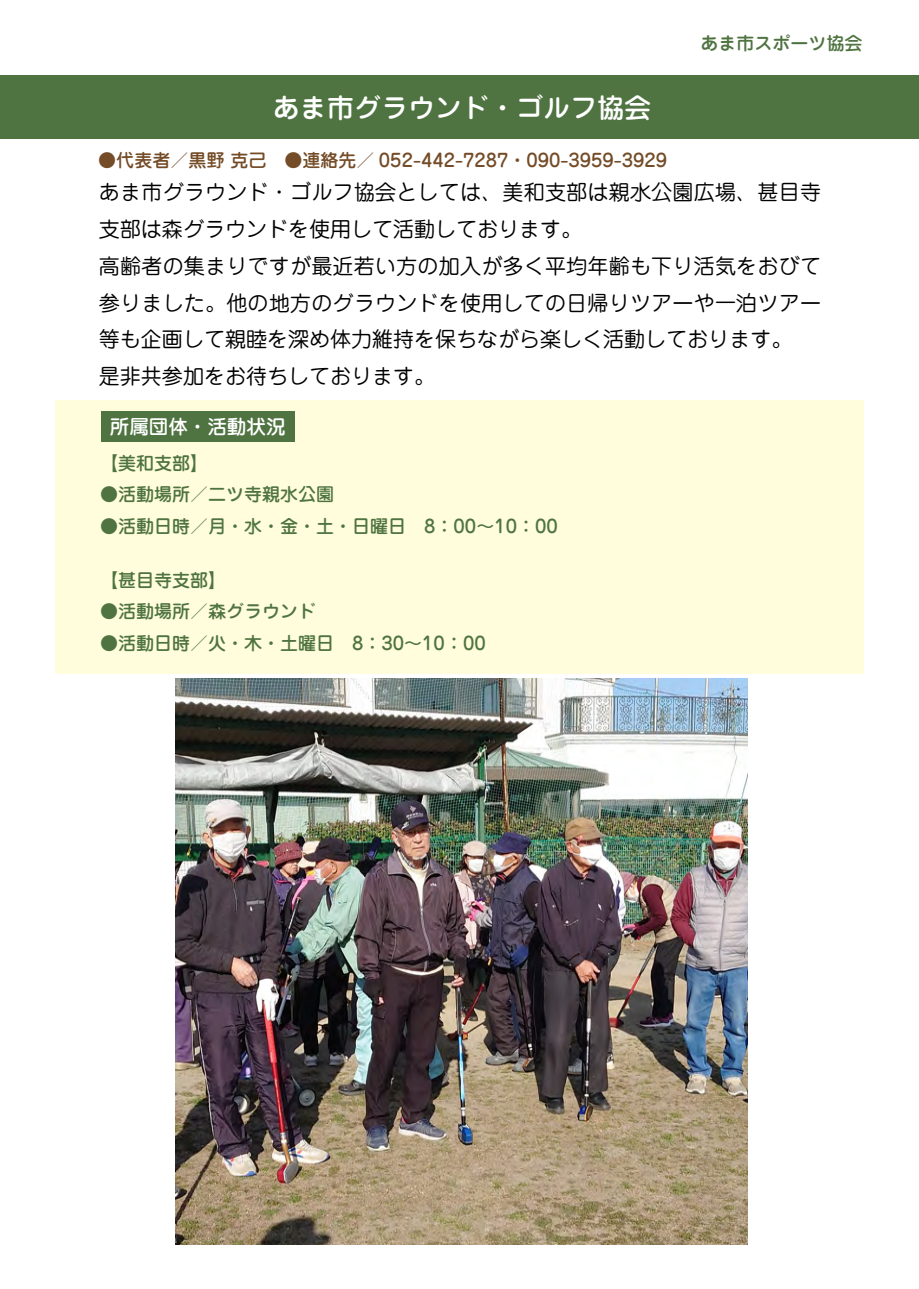
<style>
.page{position:relative;width:919px;height:1289px;background:#fff}
.page>*{position:absolute;margin:0;border:0;box-sizing:border-box;transform-origin:0 0}
.t1{font:500 27px "Jun 34 Pro";color:#fff}
.t2{font:21px/36.8px "Jun 201 Pro";letter-spacing:.01em;color:#000}
.t3{font:500 19.5px "Jun 34 Pro";color:#fff}
.t4{font:500 18px "Jun 34 Pro";color:#4f7441}
.t5{font:500 18px "Jun 34 Pro";color:#744c27}
</style>
<div class="page">
<div style="left:0;top:76px;width:918px;height:63px;background:#4f7441"></div>
<div style="left:55px;top:400px;width:808px;height:273px;background:#fffddc"></div>
<div style="left:101px;top:411px;width:193px;height:30px;background:#4f7441"></div>
<img style="left:176px;top:678px;width:571px;height:566px">
<p class="t1" style="left:273px;top:86px;width:379px">あま市グラウンド・ゴルフ協会</p>
<p class="t5" style="left:98px;top:146px;width:570px">●代表者／黒野 克己　●連絡先／ 052-442-7287・090-3959-3929</p>
<p class="t4" style="left:700px;top:29px;width:163px">あま市スポーツ協会</p>
<p class="t2" style="left:99px;top:172px;width:723px">あま市グラウンド・ゴルフ協会としては、美和支部は親水公園広場、甚目寺支部は森グラウンドを使用して活動しております。<br>高齢者の集まりですが最近若い方の加入が多く平均年齢も下り活気をおびて参りました。他の地方のグラウンドを使用しての日帰りツアーや一泊ツアー等も企画して親睦を深め体力維持を保ちながら楽しく活動しております。<br>是非共参加をお待ちしております。</p>
<p class="t3" style="left:110px;top:411px;width:177px">所属団体・活動状況</p>
<p class="t4" style="left:100px;top:449px;width:109px">【美和支部】</p>
<p class="t4" style="left:100px;top:480px;width:235px">●活動場所／二ツ寺親水公園</p>
<p class="t4" style="left:100px;top:512px;width:459px">●活動日時／月・水・金・土・日曜日　8：00～10：00</p>
<p class="t4" style="left:100px;top:566px;width:127px">【甚目寺支部】</p>
<p class="t4" style="left:100px;top:597px;width:217px">●活動場所／森グラウンド</p>
<p class="t4" style="left:100px;top:629px;width:387px">●活動日時／火・木・土曜日　8：30～10：00</p>
</div>
